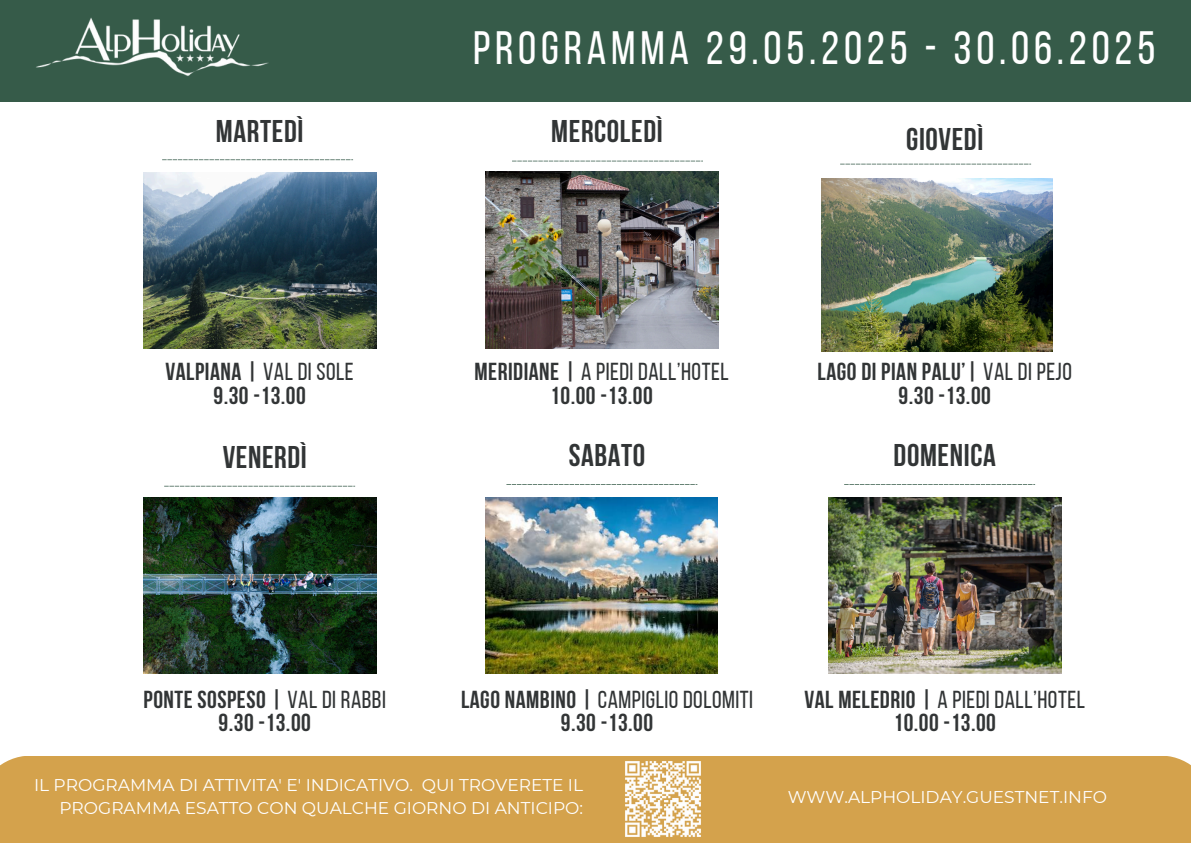
<style>
.page{position:relative;width:1191px;height:843px;background:#fff}
.page>*{position:absolute;margin:0;border:0;box-sizing:border-box;transform-origin:0 0}
.t1{font:46.6px "Bebas Neue";letter-spacing:.1em;color:#fff}
.t2{font:700 31.3px "Bebas Neue";letter-spacing:.02em;color:#323536}
.t3{font:700 24.5px/23.2px "Bebas Neue";letter-spacing:.02em;color:#323536;text-align:center}
.t4{font:17px/23.2px "Montserrat";color:#fff;text-align:right}
.s1{font-weight:400}
</style>
<div class="page">
<img style="left:143px;top:172px;width:233px;height:177px">
<img style="left:821px;top:178px;width:231px;height:173px">
<svg style="left:512px;top:161px;width:191px;height:1px"></svg>
<img style="left:143px;top:497px;width:233px;height:176px">
<svg style="left:840px;top:164px;width:190px;height:1px"></svg>
<svg style="left:164px;top:485px;width:191px;height:1px"></svg>
<img style="left:485px;top:171px;width:233px;height:177px">
<img style="left:828px;top:497px;width:233px;height:176px">
<svg style="left:162px;top:159px;width:191px;height:1px"></svg>
<img style="left:485px;top:497px;width:232px;height:176px">
<svg style="left:506px;top:484px;width:191px;height:1px"></svg>
<svg style="left:844px;top:484px;width:190px;height:1px"></svg>
<div style="left:0;top:755px;width:1190px;height:87px;background:#d4a24c"></div>
<img style="left:625px;top:761px;width:76px;height:76px">
<div style="left:0;top:0;width:1190px;height:102px;background:#365b49"></div>
<img style="left:36px;top:18px;width:233px;height:58px">
<h2 class="t1" style="left:473px;top:29px;width:683px">PROGRAMMA 29.05.2025 - 30.06.2025</h2>
<p class="t2" style="left:216px;top:119px;width:89px">MARTEDÌ</p>
<h1 class="t2" style="left:551px;top:119px;width:113px">MERCOLEDÌ</h1>
<h2 class="t2" style="left:906px;top:126px;width:79px">GIOVEDÌ</h2>
<p class="t3" style="left:165px;top:362px;width:190px">VALPIANA | <span class="s1">VAL DI SOLE<br></span>9.30 -13.00</p>
<p class="t3" style="left:817px;top:362px;width:256px">LAGO DI PIAN PALU’| <span class="s1">VAL DI PEJO<br></span>9.30 -13.00</p>
<h3 class="t2" style="left:223px;top:444px;width:85px">VENERDÌ</h3>
<h2 class="t3" style="left:474px;top:362px;width:255px">MERIDIANE | <span class="s1">A PIEDI DALL’HOTEL<br></span>10.00 -13.00</h2>
<p class="t2" style="left:568px;top:442px;width:78px">SABATO</p>
<h2 class="t2" style="left:893px;top:442px;width:104px">DOMENICA</h2>
<p class="t3" style="left:143px;top:689px;width:244px">PONTE SOSPESO | <span class="s1">VAL DI RABBI<br></span>9.30 -13.00</p>
<h3 class="t3" style="left:461px;top:689px;width:293px">LAGO NAMBINO | <span class="s1">CAMPIGLIO DOLOMITI<br></span>9.30 -13.00</h3>
<h3 class="t4" style="left:34px;top:773px;width:550px">IL PROGRAMMA DI ATTIVITA' E' INDICATIVO. QUI TROVERETE IL<br>PROGRAMMA ESATTO CON QUALCHE GIORNO DI ANTICIPO:</h3>
<p class="t3" style="left:804px;top:689px;width:282px">VAL MELEDRIO | <span class="s1">A PIEDI DALL’HOTEL<br></span>10.00 -13.00</p>
<p class="t4" style="left:787px;top:784px;width:321px">WWW.ALPHOLIDAY.GUESTNET.INFO</p>
</div>
